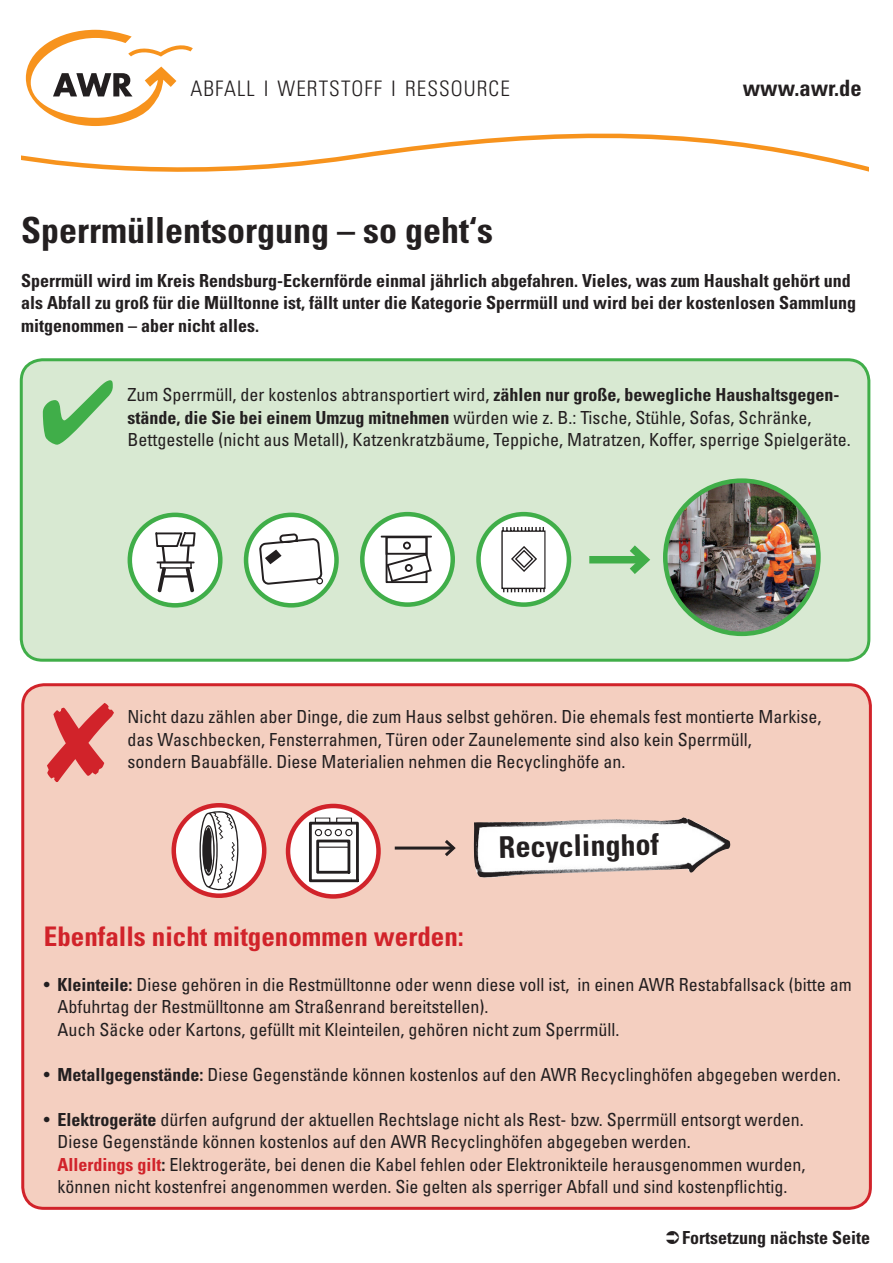
<style>
.page{position:relative;width:893px;height:1263px;background:#fff}
.page>*{position:absolute;margin:0;border:0;box-sizing:border-box;transform-origin:0 0}
.t1{font:700 condensed 36px "Univers";color:#231f20}
.t2{font:700 condensed 30px "Univers";color:#231f20}
.t3{font:700 condensed 27px "Univers";color:#d1232a}
.t4{font:700 condensed 22.5px "Univers";color:#231f20}
.t5{font:300 condensed 21.45px "Univers";letter-spacing:.05em;color:#231f20}
.t6{font:condensed 18px/22.5px "Univers";color:#231f20}
.t7{font:700 condensed 18px/22.5px "Univers";color:#231f20}
.s1{font-weight:700}
.s2{font-weight:700;color:#d1232a}
</style>
<div class="page">
<div style="left:21px;top:360px;width:848px;height:300px;background:#d8e9d2;border-radius:21px"></div>
<div style="left:20px;top:358px;width:850px;height:304px;border:3px solid #40ae49;border-radius:21px"></div>
<div style="left:130px;top:515px;width:90px;height:90px;background:#fff;border-radius:50%"></div>
<svg style="left:155px;top:532px;width:41px;height:61px"></svg>
<hr style="left:162px;top:575px;width:27px;height:2px;background:#231f20">
<div style="left:128px;top:513px;width:95px;height:95px;border:4px solid #40ae49;border-radius:50%"></div>
<svg style="left:362px;top:514px;width:91px;height:91px;background:#e6f3e7"></svg>
<svg style="left:380px;top:536px;width:53px;height:47px;background:#c4c3c3"></svg>
<div style="left:405px;top:564px;width:8px;height:8px;border:2px solid #231f20;border-radius:50%"></div>
<div style="left:360px;top:512px;width:95px;height:95px;border:4px solid #40ae49;border-radius:50%"></div>
<svg style="left:246px;top:515px;width:90px;height:90px;background:#e5f3e6"></svg>
<svg style="left:260px;top:532px;width:62px;height:52px;background:#dad9da"></svg>
<div style="left:316px;top:578px;width:7px;height:6px;border:1px solid #231f20;border-radius:50%"></div>
<div style="left:244px;top:513px;width:95px;height:95px;border:4px solid #40ae49;border-radius:50%"></div>
<svg style="left:478px;top:514px;width:91px;height:91px;background:#e3f3e5"></svg>
<svg style="left:501px;top:527px;width:45px;height:66px;background:#d7d6d6"></svg>
<div style="left:476px;top:512px;width:95px;height:95px;border:4px solid #40ae49;border-radius:50%"></div>
<img style="left:665px;top:481px;width:153px;height:153px;border-radius:77px">
<div style="left:663px;top:478px;width:158px;height:158px;border:4px solid #40ae49;border-radius:50%"></div>
<div style="left:589px;top:556px;width:56px;height:7px;background:#40ae49"></div>
<svg style="left:622px;top:545px;width:28px;height:29px"></svg>
<svg style="left:21px;top:134px;width:848px;height:38px"></svg>
<svg style="left:26px;top:30px;width:167px;height:96px"></svg>
<div style="left:23px;top:685px;width:847px;height:523px;background:#f4cfc0;border-radius:21px"></div>
<div style="left:21px;top:683px;width:851px;height:527px;border:3px solid #d1232a;border-radius:21px"></div>
<hr style="left:395px;top:846px;width:58px;height:3px;background:#231f20">
<svg style="left:442px;top:840px;width:14px;height:16px"></svg>
<svg style="left:174px;top:805px;width:90px;height:91px;background:#f8e1e2"></svg>
<svg style="left:199px;top:811px;width:39px;height:79px;background:#bdbbbb"></svg>
<div style="left:171px;top:803px;width:95px;height:95px;border:4px solid #d1232a;border-radius:50%"></div>
<svg style="left:288px;top:806px;width:90px;height:90px;background:#f8e1e2"></svg>
<svg style="left:309px;top:817px;width:50px;height:65px;background:#b4b3b3"></svg>
<div style="left:286px;top:804px;width:95px;height:95px;border:4px solid #d1232a;border-radius:50%"></div>
<img style="left:473px;top:817px;width:258px;height:61px">
<p class="t5" style="left:190px;top:76px;width:321px">ABFALL I WERTSTOFF I RESSOURCE</p>
<p class="t4" style="left:743px;top:74px;width:120px">www.awr.de</p>
<h1 class="t1" style="left:21px;top:208px;width:473px">Sperrmüllentsorgung – so geht‘s</h1>
<p class="t7" style="left:21px;top:269px;width:836px">Sperrmüll wird im Kreis Rendsburg-Eckernförde einmal jährlich abgefahren. Vieles, was zum Haushalt gehört und als Abfall zu groß für die Mülltonne ist, fällt unter die Kategorie Sperrmüll und wird bei der kostenlosen Sammlung mitgenommen – aber nicht alles.</p>
<p class="t6" style="left:128px;top:383px;width:725px">Zum Sperrmüll, der kostenlos abtransportiert wird, <span class="s1">zählen nur große, bewegliche Haushaltsgegen&shy;stände, die Sie bei einem Umzug mitnehmen</span> würden wie z. B.: Tische, Stühle, Sofas, Schränke,<br>Bettgestelle (nicht aus Metall), Katzenkratzbäume, Teppiche, Matratzen, Koffer, sperrige Spielgeräte.</p>
<p class="t6" style="left:128px;top:705px;width:695px">Nicht dazu zählen aber Dinge, die zum Haus selbst gehören. Die ehemals fest montierte Markise, das Waschbecken, Fensterrahmen, Türen oder Zaunelemente sind also kein Sperrmüll,<br>sondern Bauabfälle. Diese Materialien nehmen die Recyclinghöfe an.</p>
<h2 class="t2" style="left:498px;top:828px;width:162px;rotate:-1deg">Recyclinghof</h2>
<h3 class="t3" style="left:44px;top:920px;width:421px">Ebenfalls nicht mitgenommen werden:</h3>
<p class="t6" style="left:57px;top:973px;width:796px;text-indent:-13px">• <span class="s1">Kleinteile:</span> Diese gehören in die Restmülltonne oder wenn diese voll ist, in einen AWR Restabfallsack (bitte am<br>Abfuhrtag der Restmülltonne am Straßenrand bereitstellen).<br>Auch Säcke oder Kartons, gefüllt mit Kleinteilen, gehören nicht zum Sperrmüll.</p>
<p class="t6" style="left:44px;top:1063px;width:798px">• <span class="s1">Metallgegenstände:</span> Diese Gegenstände können kostenlos auf den AWR Recyclinghöfen abgegeben werden.</p>
<p class="t6" style="left:57px;top:1108px;width:749px;text-indent:-13px">• <span class="s1">Elektrogeräte</span> dürfen aufgrund der aktuellen Rechtslage nicht als Rest- bzw. Sperrmüll entsorgt werden.<br>Diese Gegenstände können kostenlos auf den AWR Recyclinghöfen abgegeben werden.<br><span class="s2">Allerdings gilt</span><span class="s1">:</span> Elektrogeräte, bei denen die Kabel fehlen oder Elektronikteile herausgenommen wurden, können nicht kostenfrei angenommen werden. Sie gelten als sperriger Abfall und sind kostenpflichtig.</p>
<p class="t7" style="left:682px;top:1226px;width:189px">Fortsetzung nächste Seite</p>
</div>
